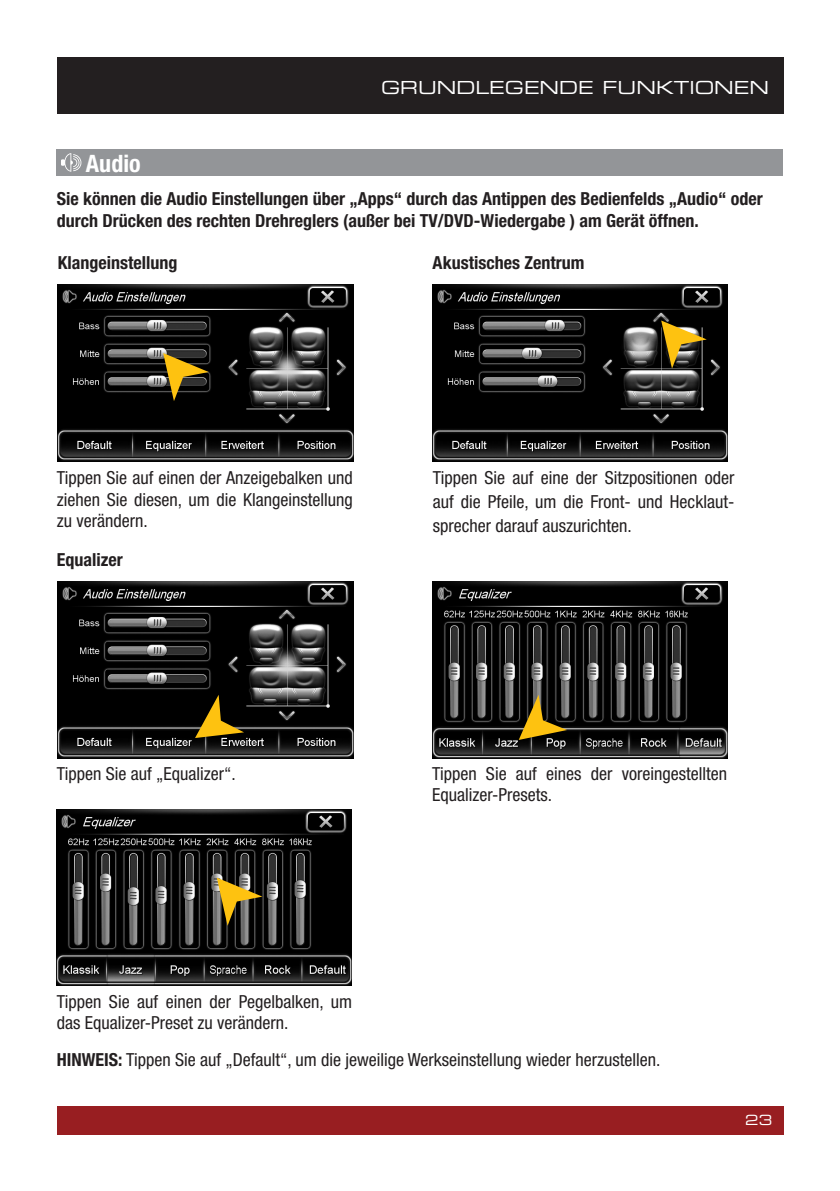
<style>
.page{position:relative;width:840px;height:1191px;background:#fff}
.page>*{position:absolute;margin:0;border:0;box-sizing:border-box;transform-origin:0 0}
.t1{font:700 condensed 24px "Helvetica Neue";color:#fff}
.t2{font:condensed 18px/21.6px "Helvetica Neue";color:#231f20;text-align:justify}
.t3{font:700 condensed 18px/21.6px "Helvetica Neue";color:#231f20}
.t4{font:18px "Eurostile Extended Two";color:#fff}
.t5{font:14px "Eurostile Extended Two";color:#fff}
.s1{font-weight:700}
</style>
<div class="page">
<div style="left:57px;top:1106px;width:725px;height:28px;background:#981e21"></div>
<div style="left:57px;top:57px;width:725px;height:56px;background:#231f20"></div>
<img style="left:57px;top:809px;width:294px;height:177px">
<img style="left:432px;top:581px;width:294px;height:177px">
<div style="left:57px;top:149px;width:725px;height:27px;background:#939598"></div>
<img style="left:58px;top:285px;width:295px;height:177px">
<svg style="left:163px;top:353px;width:46px;height:48px;background:#635016"></svg>
<img style="left:432px;top:285px;width:294px;height:177px">
<svg style="left:660px;top:320px;width:46px;height:49px;background:#6d5a23"></svg>
<img style="left:58px;top:581px;width:295px;height:177px">
<svg style="left:195px;top:694px;width:49px;height:44px;background:#554107"></svg>
<svg style="left:518px;top:694px;width:48px;height:46px;background:#624f16"></svg>
<svg style="left:217px;top:877px;width:45px;height:48px;background:#79652b"></svg>
<svg style="left:61px;top:153px;width:20px;height:19px"></svg>
<h1 class="t1" style="left:86px;top:149px;width:56px">Audio</h1>
<p class="t4" style="left:381px;top:75px;width:389px">GRUNDLEGENDE FUNKTIONEN</p>
<p class="t3" style="left:57px;top:188px;width:707px">Sie können die Audio Einstellungen über „Apps“ durch das Antippen des Bedienfelds „Audio“ oder durch Drücken des rechten Drehreglers (außer bei TV/DVD-Wiedergabe ) am Gerät öffnen.</p>
<p class="t3" style="left:58px;top:252px;width:121px">Klangeinstellung</p>
<p class="t3" style="left:432px;top:252px;width:153px">Akustisches Zentrum</p>
<p class="t2" style="left:57px;top:467px;width:297px">Tippen Sie auf einen der Anzeigebalken und ziehen Sie diesen, um die Klangeinstellung zu verändern.</p>
<p class="t2" style="left:432px;top:465px;width:303px;line-height:24px">Tippen Sie auf eine der Sitzpositionen oder auf die Pfeile, um die Front- und Hecklaut&shy;sprecher darauf auszurichten.</p>
<p class="t3" style="left:57px;top:548px;width:67px">Equalizer</p>
<p class="t2" style="left:57px;top:762px;width:180px">Tippen Sie auf „Equalizer“.</p>
<p class="t2" style="left:57px;top:990px;width:296px">Tippen Sie auf einen der Pegelbalken, um das Equalizer-Preset zu verändern.</p>
<p class="t2" style="left:432px;top:762px;width:296px">Tippen Sie auf eines der voreingestellten<br>Equalizer-Presets.</p>
<p class="t2" style="left:57px;top:1049px;width:605px"><span class="s1">HINWEIS:</span> Tippen Sie auf „Default“, um die jeweilige Werkseinstellung wieder herzustellen.</p>
<p class="t5" style="left:744px;top:1110px;width:28px">23</p>
</div>
